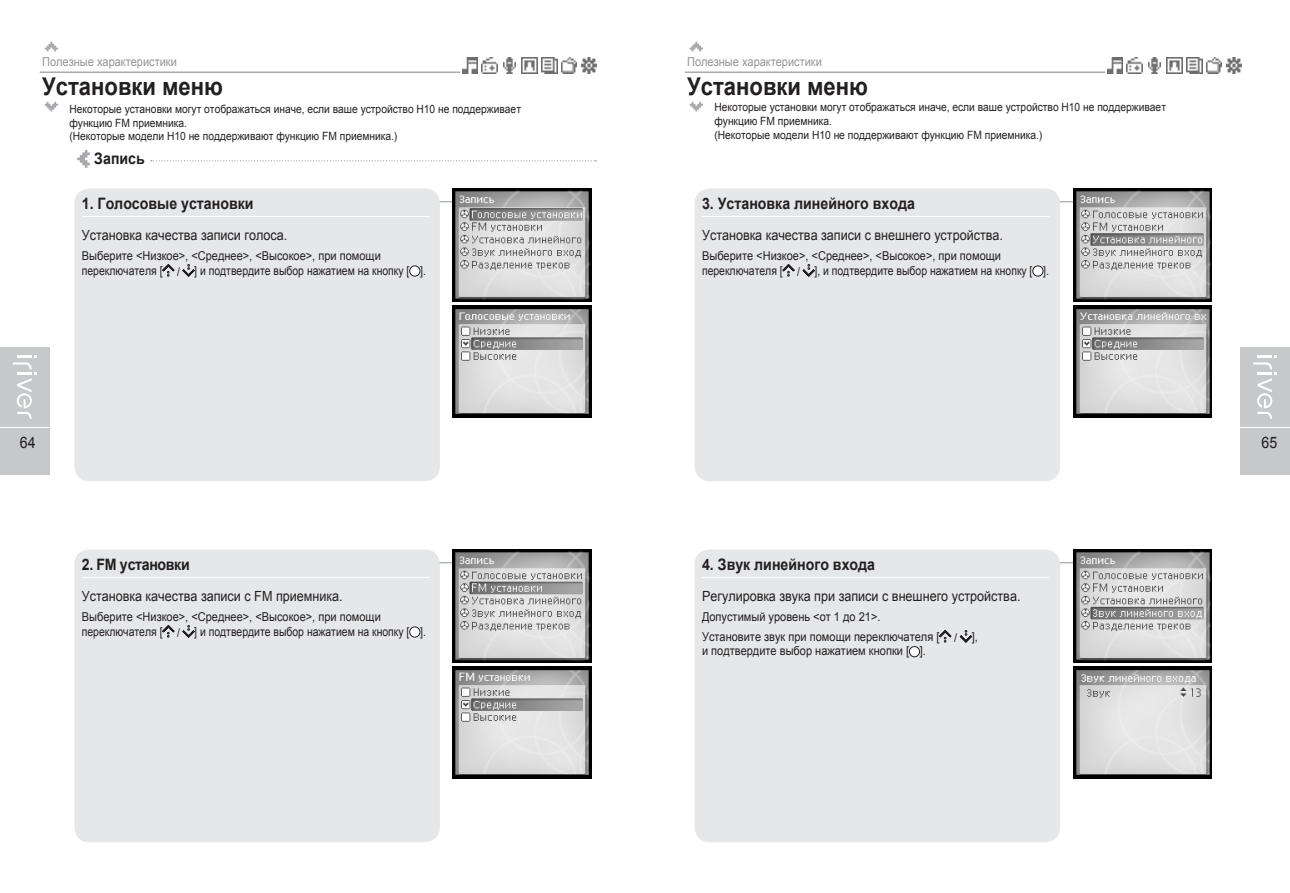
<style>
.page{position:relative;width:1290px;height:893px;background:#fff}
.page>*{position:absolute;margin:0;border:0;box-sizing:border-box;transform-origin:0 0}
.t1{font:700 24.5px "Arial";color:#231f20;scale:.9 1}
.t2{font:700 15.75px "Arial";color:#231f20;scale:.9 1}
.t3{font:700 15.75px "Arial";letter-spacing:-.025em;color:#231f20;scale:.9 1}
.t4{font:15.75px "Arial";color:#231f20;scale:.9 1}
.t5{font:14px "Arial";color:#231f20;scale:.9 1}
.t6{font:12.25px/14.7px "Arial";color:#231f20;scale:.9 1}
.t7{font:12.25px "Arial";color:#939598;scale:.9 1}
.t8{font:11.38px/13.7px "Arial";color:#231f20;scale:.9 1}
</style>
<div class="page">
<svg style="left:45px;top:42px;width:13px;height:9px"></svg>
<svg style="left:45px;top:102px;width:13px;height:9px"></svg>
<hr style="left:40px;top:72px;width:420px;height:1px;background:#808285">
<img style="left:462px;top:57px;width:16px;height:16px">
<img style="left:482px;top:57px;width:16px;height:16px">
<img style="left:503px;top:57px;width:13px;height:16px">
<img style="left:521px;top:57px;width:16px;height:16px">
<img style="left:541px;top:57px;width:16px;height:16px">
<img style="left:561px;top:57px;width:16px;height:16px">
<img style="left:581px;top:57px;width:16px;height:16px">
<div style="left:0;top:347px;width:50px;height:80px;background:#c7c8ca"></div>
<svg style="left:13px;top:355px;width:24px;height:64px"></svg>
<div style="left:0;top:428px;width:50px;height:47px;background:#c7c8ca"></div>
<svg style="left:690px;top:42px;width:13px;height:9px"></svg>
<svg style="left:690px;top:102px;width:13px;height:9px"></svg>
<hr style="left:685px;top:72px;width:420px;height:1px;background:#808285">
<div style="left:1240px;top:347px;width:50px;height:80px;background:#c7c8ca"></div>
<svg style="left:1253px;top:355px;width:24px;height:64px"></svg>
<div style="left:1240px;top:428px;width:50px;height:47px;background:#c7c8ca"></div>
<img style="left:1107px;top:57px;width:16px;height:16px">
<img style="left:1127px;top:57px;width:15px;height:16px">
<img style="left:1148px;top:57px;width:13px;height:16px">
<img style="left:1166px;top:57px;width:16px;height:16px">
<img style="left:1186px;top:57px;width:16px;height:16px">
<img style="left:1206px;top:57px;width:16px;height:16px">
<img style="left:1226px;top:57px;width:16px;height:16px">
<img style="left:1073px;top:305px;width:139px;height:113px">
<img style="left:1073px;top:666px;width:139px;height:113px">
<hr style="left:1046px;top:201px;width:37px;height:1px;background:#939598">
<img style="left:1073px;top:189px;width:139px;height:112px">
<div style="left:695px;top:189px;width:365px;height:292px;background:#e6e7e9"></div>
<hr style="left:702px;top:216px;width:347px;height:1px;background:#fff">
<svg style="left:782px;top:264px;width:12px;height:12px"></svg>
<svg style="left:803px;top:264px;width:12px;height:13px"></svg>
<div style="left:1033px;top:266px;width:10px;height:10px;background:#fff;border-radius:50%"></div>
<div style="left:1032px;top:266px;width:11px;height:10px;border:1px solid #231f20;border-radius:50%"></div>
<hr style="left:1046px;top:562px;width:37px;height:1px;background:#939598">
<img style="left:1073px;top:549px;width:139px;height:113px">
<div style="left:695px;top:549px;width:365px;height:293px;background:#e6e7e9"></div>
<hr style="left:702px;top:577px;width:347px;height:1px;background:#fff">
<svg style="left:939px;top:630px;width:12px;height:12px"></svg>
<svg style="left:960px;top:630px;width:12px;height:13px"></svg>
<div style="left:909px;top:646px;width:10px;height:11px;background:#fff;border-radius:50%"></div>
<div style="left:909px;top:646px;width:11px;height:11px;border:1px solid #231f20;border-radius:50%"></div>
<img style="left:453px;top:305px;width:139px;height:113px">
<img style="left:453px;top:666px;width:139px;height:113px">
<hr style="left:426px;top:201px;width:37px;height:1px;background:#939598">
<img style="left:453px;top:189px;width:139px;height:112px">
<div style="left:74px;top:189px;width:366px;height:292px;background:#e6e7e9"></div>
<hr style="left:82px;top:216px;width:347px;height:1px;background:#fff">
<svg style="left:162px;top:264px;width:12px;height:12px"></svg>
<svg style="left:183px;top:264px;width:12px;height:13px"></svg>
<div style="left:410px;top:266px;width:10px;height:10px;background:#fff;border-radius:50%"></div>
<div style="left:409px;top:266px;width:11px;height:10px;border:1px solid #231f20;border-radius:50%"></div>
<hr style="left:426px;top:562px;width:37px;height:1px;background:#939598">
<img style="left:453px;top:549px;width:139px;height:113px">
<div style="left:74px;top:549px;width:366px;height:293px;background:#e6e7e9"></div>
<hr style="left:82px;top:577px;width:347px;height:1px;background:#fff">
<svg style="left:162px;top:625px;width:12px;height:12px"></svg>
<svg style="left:183px;top:625px;width:12px;height:13px"></svg>
<div style="left:410px;top:627px;width:10px;height:10px;background:#fff;border-radius:50%"></div>
<div style="left:409px;top:627px;width:11px;height:10px;border:1px solid #231f20;border-radius:50%"></div>
<svg style="left:151px;top:160px;width:445px;height:1px"></svg>
<svg style="left:77px;top:150px;width:13px;height:18px"></svg>
<p class="t7" style="left:42px;top:54px;width:151px">Полезные характеристики</p>
<h1 class="t1" style="left:42px;top:71px;width:202px">Установки меню</h1>
<p class="t7" style="left:687px;top:54px;width:151px">Полезные характеристики</p>
<h1 class="t1" style="left:687px;top:71px;width:202px">Установки меню</h1>
<p class="t8" style="left:69px;top:102px;width:503px">Некоторые установки могут отображаться иначе, если ваше устройство H10 не поддерживает функцию FM приемника.<br>(Некоторые модели H10 не поддерживают функцию FM приемника.)</p>
<p class="t8" style="left:714px;top:101px;width:503px">Некоторые установки могут отображаться иначе, если ваше устройство H10 не поддерживает функцию FM приемника.<br>(Некоторые модели H10 не поддерживают функцию FM приемника.)</p>
<p class="t2" style="left:94px;top:148px;width:58px">Запись</p>
<p class="t2" style="left:82px;top:193px;width:192px">1. Голосовые установки</p>
<p class="t5" style="left:82px;top:226px;width:230px">Установка качества записи голоса.</p>
<p class="t6" style="left:82px;top:248px;width:384px">Выберите &lt;Низкое&gt;, &lt;Среднее&gt;, &lt;Высокое&gt;, при помощи переключателя [ / ] и подтвердите выбор нажатием на кнопку [ ].</p>
<p class="t2" style="left:702px;top:193px;width:238px">3. Установка линейного входа</p>
<p class="t5" style="left:702px;top:226px;width:336px">Установка качества записи с внешнего устройства.</p>
<p class="t6" style="left:702px;top:248px;width:387px">Выберите &lt;Низкое&gt;, &lt;Среднее&gt;, &lt;Высокое&gt;, при помощи переключателя [ / ], и подтвердите выбор нажатием на кнопку [ ].</p>
<p class="t4" style="left:20px;top:432px;width:19px">64</p>
<p class="t4" style="left:1261px;top:432px;width:19px">65</p>
<p class="t3" style="left:82px;top:554px;width:121px">2. FM установки</p>
<p class="t5" style="left:82px;top:587px;width:291px">Установка качества записи с FM приемника.</p>
<p class="t6" style="left:82px;top:609px;width:384px">Выберите &lt;Низкое&gt;, &lt;Среднее&gt;, &lt;Высокое&gt;, при помощи переключателя [ / ] и подтвердите выбор нажатием на кнопку [ ].</p>
<p class="t2" style="left:702px;top:554px;width:194px">4. Звук линейного входа</p>
<p class="t5" style="left:702px;top:587px;width:355px">Регулировка звука при записи с внешнего устройства.</p>
<p class="t6" style="left:702px;top:607px;width:308px;line-height:19.6px">Допустимый уровень &lt;от 1 до 21&gt;.<br>Установите звук при помощи переключателя [ / ],</p>
<p class="t6" style="left:702px;top:644px;width:250px">и подтвердите выбор нажатием кнопки [ ].</p>
</div>
